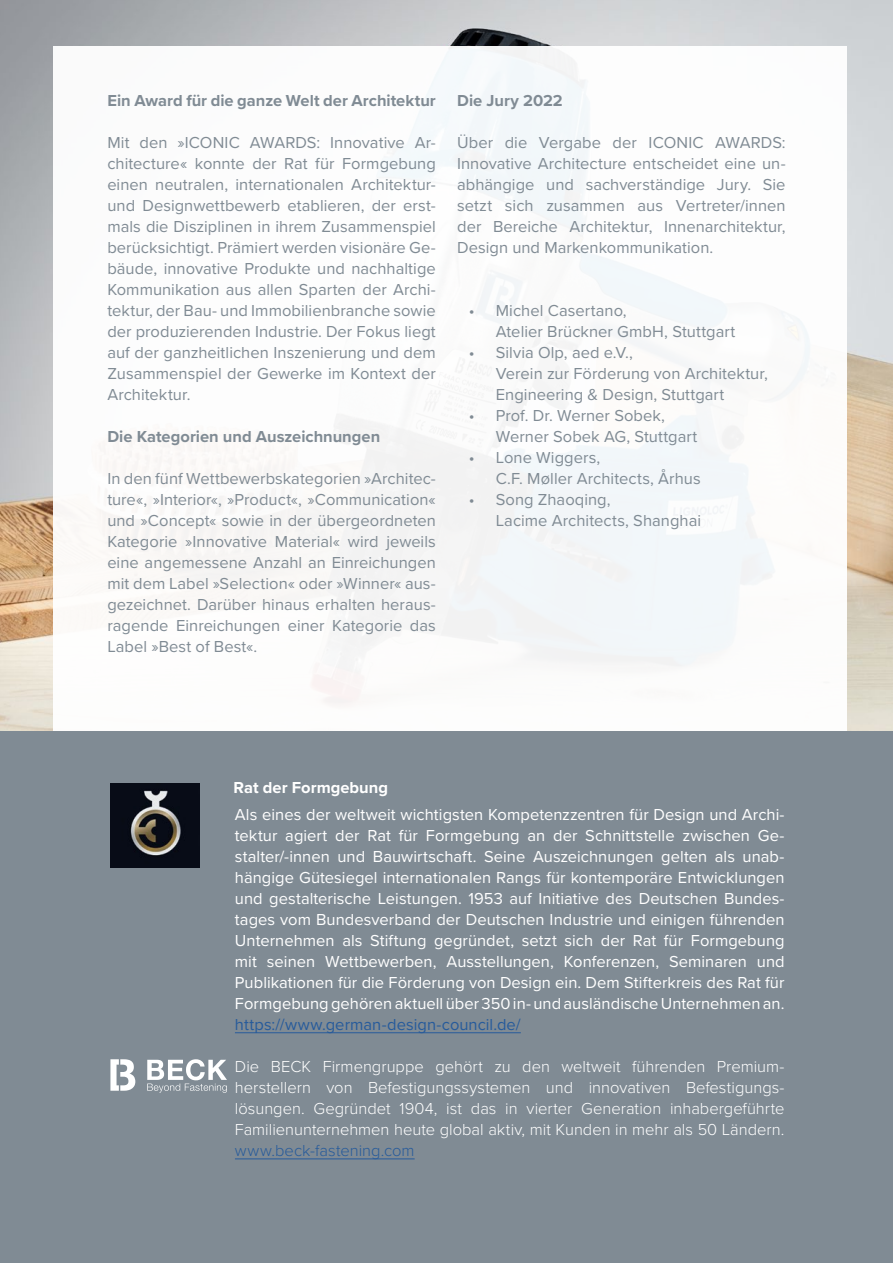
<style>
.page{position:relative;width:893px;height:1263px;background:#fff}
.page>*{position:absolute;margin:0;border:0;box-sizing:border-box;transform-origin:0 0}
.Fließtext_02{font:16.5px/21px "Proxima Nova";letter-spacing:.005em;color:#808b94}
.Fließtext_02-2{font:16.5px/21px "Proxima Nova";letter-spacing:.005em;color:#fff;text-align:justify}
.Fließtext_02-3{font:300 16.5px/21px "Proxima Nova";color:#fff;text-align:justify}
.Fließtext_02-4{font:700 16.5px "Proxima Nova";color:#808b94}
.Fließtext{font:700 16.5px "Proxima Nova";color:#fff}
.s1{color:#275b9b}
</style>
<div class="page">
<img style="left:0;top:0;width:893px;height:731px">
<div style="left:54px;top:46px;width:793px;height:1153px;background:#fff"></div>
<div style="left:0;top:731px;width:893px;height:532px;background:#808b94"></div>
<img style="left:110px;top:783px;width:89px;height:85px">
<hr style="left:235px;top:1032px;width:286px;height:1px;background:#275b9b">
<hr style="left:235px;top:1158px;width:180px;height:1px;background:#275b9b">
<svg style="left:147px;top:1059px;width:80px;height:34px"></svg>
<svg style="left:110px;top:1059px;width:25px;height:32px"></svg>
<p class="Fließtext_02-4" style="left:107px;top:88px;width:330px">Ein Award für die ganze Welt der Architektur</p>
<p class="Fließtext_02" style="left:107px;top:131px;width:330px;text-align:justify">Mit den »ICONIC AWARDS: Innovative Ar&shy;chitecture« konnte der Rat für Formgebung einen neutralen, internationalen Architektur&shy;und Designwettbewerb etablieren, der erst&shy;mals die Disziplinen in ihrem Zusammenspiel berücksichtigt. Prämiert werden visionäre Ge&shy;bäude, innovative Produkte und nachhaltige Kommunikation aus allen Sparten der Archi&shy;tektur, der Bau- und Immobilienbranche sowie der produzierenden Industrie. Der Fokus liegt auf der ganzheitlichen Inszenierung und dem Zusammenspiel der Gewerke im Kontext der Architektur.</p>
<p class="Fließtext_02-4" style="left:107px;top:424px;width:274px">Die Kategorien und Auszeichnungen</p>
<p class="Fließtext_02" style="left:107px;top:467px;width:330px;text-align:justify">In den fünf Wettbewerbskategorien »Architec&shy;ture«, »Interior«, »Product«, »Communication« und »Concept« sowie in der übergeordneten Kategorie »Innovative Material« wird jeweils eine angemessene Anzahl an Einreichungen mit dem Label »Selection« oder »Winner« aus&shy;gezeichnet. Darüber hinaus erhalten heraus&shy;ragende Einreichungen einer Kategorie das Label »Best of Best«.</p>
<p class="Fließtext_02-4" style="left:457px;top:88px;width:107px">Die Jury 2022</p>
<p class="Fließtext_02" style="left:457px;top:131px;width:330px;text-align:justify">Über die Vergabe der ICONIC AWARDS:<br>Innovative Architecture entscheidet eine un&shy;abhängige und sachverständige Jury. Sie setzt sich zusammen aus Vertreter/innen der Bereiche Architektur, Innenarchitektur, Design und Markenkommunikation.</p>
<p class="Fließtext_02" style="left:496px;top:299px;width:241px;text-indent:-27px">• Michel Casertano,<br>Atelier Brückner GmbH, Stuttgart</p>
<p class="Fließtext_02" style="left:496px;top:341px;width:273px;text-indent:-27px">• Silvia Olp, aed e.V.,<br>Verein zur Förderung von Architektur,<br>Engineering &amp; Design, Stuttgart</p>
<p class="Fließtext_02" style="left:496px;top:404px;width:203px;text-indent:-27px">• Prof. Dr. Werner Sobek,<br>Werner Sobek AG, Stuttgart</p>
<p class="Fließtext_02" style="left:496px;top:446px;width:206px;text-indent:-27px">• Lone Wiggers,<br>C.F. Møller Architects, Århus</p>
<p class="Fließtext_02" style="left:496px;top:488px;width:207px;text-indent:-27px">• Song Zhaoqing,<br>Lacime Architects, Shanghai</p>
<p class="Fließtext" style="left:234px;top:775px;width:156px">Rat der Formgebung</p>
<p class="Fließtext_02-2" style="left:235px;top:803px;width:551px">Als eines der weltweit wichtigsten Kompetenzzentren für Design und Archi&shy;tektur agiert der Rat für Formgebung an der Schnittstelle zwischen Ge&shy;stalter/-innen und Bauwirtschaft. Seine Auszeichnungen gelten als unab&shy;hängige Gütesiegel internationalen Rangs für kontemporäre Entwicklungen und gestalterische Leistungen. 1953 auf Initiative des Deutschen Bundes&shy;tages vom Bundesverband der Deutschen Industrie und einigen führenden Unternehmen als Stiftung gegründet, setzt sich der Rat für Formgebung mit seinen Wettbewerben, Ausstellungen, Konferenzen, Seminaren und Publikationen für die Förderung von Design ein. Dem Stifterkreis des Rat für Formgebung gehören aktuell über 350 in- und ausländische Unternehmen an. <span class="s1">https://www.german-design-council.de/</span></p>
<p class="Fließtext_02-3" style="left:235px;top:1055px;width:551px">Die BECK Firmengruppe gehört zu den weltweit führenden Premium&shy;herstellern von Befestigungssystemen und innovativen Befestigungs&shy;lösungen. Gegründet 1904, ist das in vierter Generation inhabergeführte Familienunternehmen heute global aktiv, mit Kunden in mehr als 50 Ländern. <span class="s1">www.beck-fastening.com</span></p>
</div>
